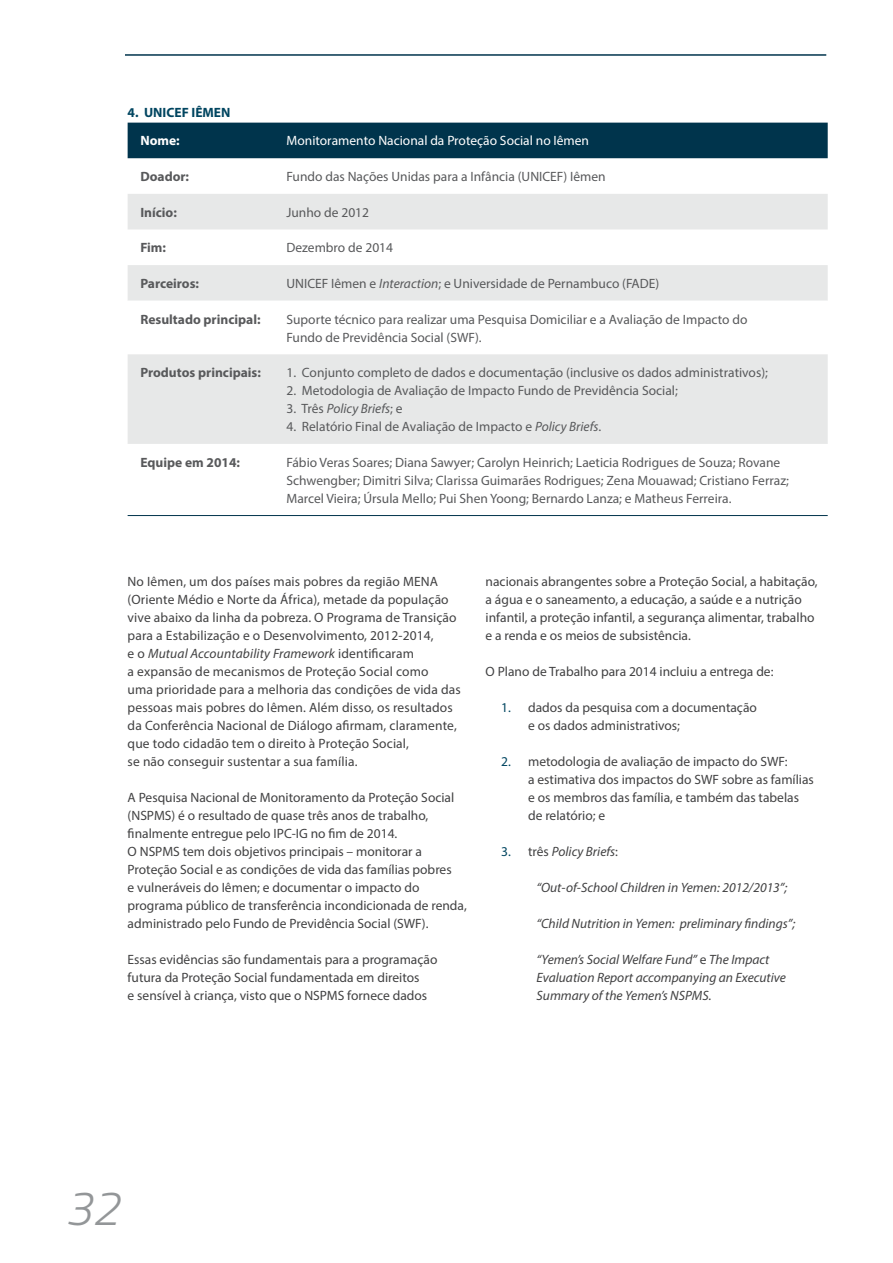
<style>
.page{position:relative;width:893px;height:1263px;background:#fff}
.page>*{position:absolute;margin:0;border:0;box-sizing:border-box;transform-origin:0 0}
.t1{font:italic 300 48.3px "Titillium";color:#939698}
.t2{font:13.5px/18px "Myriad Pro";color:#414142}
.t3{font:13.5px/18px "Myriad Pro";color:#58595b}
.t4{font:italic 13.5px/18px "Myriad Pro";color:#414142}
.t5{font:700 13.5px "Myriad Pro";color:#58595b}
.t6{font:13.5px "Myriad Pro";color:#fff}
.t7{font:italic 13.5px "Myriad Pro";color:#58595b}
.t8{font:700 13.5px "Myriad Pro";color:#004560}
.t9{font:700 13.5px "Myriad Pro";color:#fff}
.s1{font-style:italic}
.s2{font-style:normal}
.s3{color:#004560}
.s4{font-style:normal;color:#004560}
</style>
<div class="page">
<div style="left:128px;top:123px;width:700px;height:35px;background:#00344c"></div>
<div style="left:128px;top:194px;width:700px;height:35px;background:#e7e8e8"></div>
<div style="left:128px;top:265px;width:700px;height:36px;background:#e7e8e8"></div>
<div style="left:128px;top:354px;width:700px;height:90px;background:#e7e8e8"></div>
<hr style="left:128px;top:515px;width:700px;height:1px;background:#00344c">
<hr style="left:125px;top:54px;width:701px;height:2px;background:#00344c">
<p class="t8" style="left:128px;top:107px;width:104px">4. UNICEF IÊMEN</p>
<p class="t9" style="left:140px;top:136px;width:41px">Nome:</p>
<p class="t6" style="left:286px;top:136px;width:304px">Monitoramento Nacional da Proteção Social no Iêmen</p>
<p class="t5" style="left:140px;top:171px;width:50px">Doador:</p>
<p class="t3" style="left:286px;top:168px;width:321px">Fundo das Nações Unidas para a Infância (UNICEF) Iêmen</p>
<p class="t5" style="left:140px;top:207px;width:38px">Início:</p>
<p class="t3" style="left:286px;top:204px;width:84px">Junho de 2012</p>
<p class="t5" style="left:140px;top:243px;width:27px">Fim:</p>
<p class="t3" style="left:286px;top:240px;width:108px">Dezembro de 2014</p>
<p class="t5" style="left:140px;top:278px;width:60px">Parceiros:</p>
<p class="t3" style="left:286px;top:275px;width:374px">UNICEF Iêmen e <span class="s1">Interaction</span>; e Universidade de Pernambuco (FADE)</p>
<p class="t5" style="left:140px;top:314px;width:122px">Resultado principal:</p>
<p class="t3" style="left:286px;top:311px;width:462px">Suporte técnico para realizar uma Pesquisa Domiciliar e a Avaliação de Impacto do<br>Fundo de Previdência Social (SWF).</p>
<p class="t5" style="left:140px;top:368px;width:122px">Produtos principais:</p>
<p class="t3" style="left:286px;top:365px;width:483px">1. Conjunto completo de dados e documentação (inclusive os dados administrativos);</p>
<p class="t3" style="left:286px;top:383px;width:393px">2. Metodologia de Avaliação de Impacto Fundo de Previdência Social;</p>
<p class="t7" style="left:286px;top:404px;width:118px"><span class="s2">3. Três</span> Policy Briefs<span class="s2">; e</span></p>
<p class="t3" style="left:286px;top:419px;width:316px">4. Relatório Final de Avaliação de Impacto e <span class="s1">Policy Briefs</span>.</p>
<p class="t5" style="left:140px;top:457px;width:101px">Equipe em 2014:</p>
<p class="t3" style="left:286px;top:454px;width:504px">Fábio Veras Soares; Diana Sawyer; Carolyn Heinrich; Laeticia Rodrigues de Souza; Rovane<br>Schwengber; Dimitri Silva; Clarissa Guimarães Rodrigues; Zena Mouawad; Cristiano Ferraz;<br>Marcel Vieira; Úrsula Mello; Pui Shen Yoong; Bernardo Lanza; e Matheus Ferreira.</p>
<p class="t2" style="left:128px;top:573px;width:335px">No Iêmen, um dos países mais pobres da região MENA (Oriente Médio e Norte da África), metade da população vive abaixo da linha da pobreza. O Programa de Transição para a Estabilização e o Desenvolvimento, 2012-2014,<br>e o <span class="s1">Mutual Accountability Framework</span> identificaram<br>a expansão de mecanismos de Proteção Social como<br>uma prioridade para a melhoria das condições de vida das pessoas mais pobres do Iêmen. Além disso, os resultados da Conferência Nacional de Diálogo afirmam, claramente, que todo cidadão tem o direito à Proteção Social,<br>se não conseguir sustentar a sua família.</p>
<p class="t2" style="left:128px;top:789px;width:341px">A Pesquisa Nacional de Monitoramento da Proteção Social (NSPMS) é o resultado de quase três anos de trabalho, finalmente entregue pelo IPC-IG no fim de 2014.<br>O NSPMS tem dois objetivos principais – monitorar a Proteção Social e as condições de vida das famílias pobres<br>e vulneráveis do Iêmen; e documentar o impacto do programa público de transferência incondicionada de renda, administrado pelo Fundo de Previdência Social (SWF).</p>
<p class="t2" style="left:128px;top:951px;width:311px">Essas evidências são fundamentais para a programação futura da Proteção Social fundamentada em direitos<br>e sensível à criança, visto que o NSPMS fornece dados</p>
<p class="t2" style="left:486px;top:573px;width:334px">nacionais abrangentes sobre a Proteção Social, a habitação, a água e o saneamento, a educação, a saúde e a nutrição infantil, a proteção infantil, a segurança alimentar, trabalho e a renda e os meios de subsistência.</p>
<p class="t2" style="left:486px;top:663px;width:289px">O Plano de Trabalho para 2014 incluiu a entrega de:</p>
<p class="t2" style="left:528px;top:699px;width:230px;text-indent:-27px"><span class="s3">1.</span> dados da pesquisa com a documentação e os dados administrativos;</p>
<p class="t2" style="left:528px;top:753px;width:287px;text-indent:-27px"><span class="s3">2.</span> metodologia de avaliação de impacto do SWF:<br>a estimativa dos impactos do SWF sobre as famílias e os membros das família, e também das tabelas de relatório; e</p>
<p class="t4" style="left:501px;top:843px;width:118px"><span class="s4">3.</span> <span class="s2">três</span> Policy Briefs<span class="s2">:</span></p>
<p class="t4" style="left:537px;top:879px;width:252px">“Out-of-School Children in Yemen: 2012/2013”;</p>
<p class="t4" style="left:537px;top:915px;width:260px">“Child Nutrition in Yemen: preliminary findings”;</p>
<p class="t4" style="left:537px;top:951px;width:251px">“Yemen’s Social Welfare Fund” <span class="s2">e</span> The Impact<br>Evaluation Report accompanying an Executive<br>Summary of the Yemen’s NSPMS.</p>
<h1 class="t1" style="left:65px;top:1174px;width:56px">32</h1>
</div>
